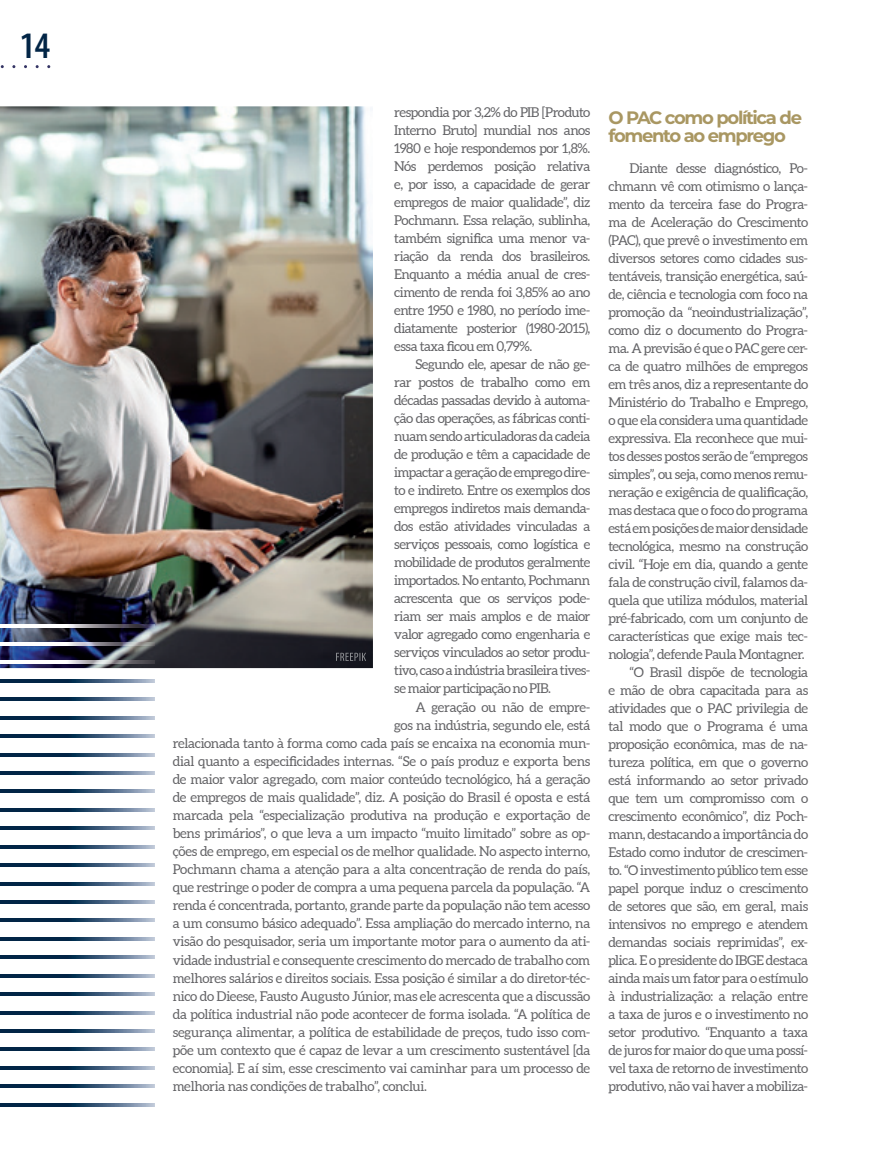
<style>
.page{position:relative;width:872px;height:1170px;background:#fff}
.page>*{position:absolute;margin:0;border:0;box-sizing:border-box;transform-origin:0 0}
.t1{font:600 condensed 37.5px "Myriad Pro";color:#022546}
.t2{font:700 18px/18px "Montserrat";letter-spacing:-.075em;color:#a99762}
.t3{font:13.5px/18px "Aleo";letter-spacing:-.03em;color:#636366;text-align:justify}
.s1{font-family:"Lido STFCE";font-weight:400;font-stretch:normal;font-size:30px;color:#fff}
</style>
<div class="page">
<img style="left:0;top:106px;width:373px;height:562px">
<svg style="left:0;top:697px;width:155px;height:3px"></svg>
<svg style="left:0;top:845px;width:155px;height:3px"></svg>
<svg style="left:0;top:992px;width:155px;height:3px"></svg>
<svg style="left:0;top:771px;width:155px;height:3px"></svg>
<svg style="left:0;top:918px;width:155px;height:3px"></svg>
<svg style="left:0;top:1066px;width:155px;height:3px"></svg>
<img style="left:0;top:642px;width:155px;height:3px">
<svg style="left:0;top:734px;width:155px;height:3px"></svg>
<svg style="left:0;top:882px;width:155px;height:3px"></svg>
<svg style="left:0;top:1029px;width:155px;height:3px"></svg>
<svg style="left:0;top:808px;width:155px;height:3px"></svg>
<svg style="left:0;top:955px;width:155px;height:3px"></svg>
<svg style="left:0;top:1103px;width:155px;height:3px"></svg>
<svg style="left:0;top:679px;width:155px;height:3px"></svg>
<svg style="left:0;top:716px;width:155px;height:3px"></svg>
<svg style="left:0;top:863px;width:155px;height:3px"></svg>
<svg style="left:0;top:1011px;width:155px;height:2px"></svg>
<svg style="left:0;top:789px;width:155px;height:3px"></svg>
<svg style="left:0;top:937px;width:155px;height:3px"></svg>
<svg style="left:0;top:1084px;width:155px;height:3px"></svg>
<img style="left:0;top:660px;width:155px;height:3px">
<svg style="left:0;top:753px;width:155px;height:3px"></svg>
<svg style="left:0;top:900px;width:155px;height:3px"></svg>
<svg style="left:0;top:1047px;width:155px;height:3px"></svg>
<img style="left:0;top:624px;width:155px;height:3px">
<svg style="left:0;top:826px;width:155px;height:3px"></svg>
<svg style="left:0;top:974px;width:155px;height:3px"></svg>
<svg style="left:336px;top:652px;width:30px;height:8px"></svg>
<h1 class="t1" style="left:20px;top:25px;width:33px">14<span class="s1">14</span></h1>
<p class="t3" style="left:394px;top:104px;width:198px">respondia por 3,2% do PIB [Produto Interno Bruto] mundial nos anos 1980 e hoje respondemos por 1,8%.<br>Nós perdemos posição relativa e, por isso, a capacidade de gerar empregos de maior qualidade”, diz Pochmann. Essa relação, sublinha, também significa uma menor va&shy;riação da renda dos brasileiros.<br>Enquanto a média anual de cres&shy;cimento de renda foi 3,85% ao ano entre 1950 e 1980, no período ime&shy;diatamente posterior (1980-2015), essa taxa ficou em 0,79%.</p>
<p class="t3" style="left:394px;top:356px;width:198px;text-indent:21px">Segundo ele, apesar de não ge&shy;rar postos de trabalho como em décadas passadas devido à automa&shy;ção das operações, as fábricas conti&shy;nuam sendo articuladoras da cadeia de produção e têm a capacidade de impactar a geração de emprego dire&shy;to e indireto. Entre os exemplos dos empregos indiretos mais demanda&shy;dos estão atividades vinculadas a serviços pessoais, como logística e mobilidade de produtos geralmente importados. No entanto, Pochmann acrescenta que os serviços pode&shy;riam ser mais amplos e de maior valor agregado como engenharia e serviços vinculados ao setor produ&shy;tivo, caso a indústria brasileira tives&shy;se maior participação no PIB.</p>
<p class="t3" style="left:415px;top:698px;width:176px">A geração ou não de empre-</p>
<p class="t3" style="left:394px;top:716px;width:198px">gos na indústria, segundo ele, está</p>
<p class="t3" style="left:173px;top:734px;width:419px">relacionada tanto à forma como cada país se encaixa na economia mun-</p>
<p class="t3" style="left:173px;top:752px;width:419px">dial quanto a especificidades internas. “Se o país produz e exporta bens</p>
<p class="t3" style="left:173px;top:770px;width:419px">de maior valor agregado, com maior conteúdo tecnológico, há a geração</p>
<p class="t3" style="left:173px;top:788px;width:419px">de empregos de mais qualidade”, diz. A posição do Brasil é oposta e está</p>
<p class="t3" style="left:173px;top:806px;width:419px">marcada pela “especialização produtiva na produção e exportação de</p>
<p class="t3" style="left:173px;top:824px;width:419px">bens primários”, o que leva a um impacto “muito limitado” sobre as op-</p>
<p class="t3" style="left:173px;top:842px;width:419px">ções de emprego, em especial os de melhor qualidade. No aspecto interno,</p>
<p class="t3" style="left:173px;top:860px;width:419px">Pochmann chama a atenção para a alta concentração de renda do país,</p>
<p class="t3" style="left:173px;top:879px;width:419px">que restringe o poder de compra a uma pequena parcela da população. “A</p>
<p class="t3" style="left:173px;top:897px;width:419px">renda é concentrada, portanto, grande parte da população não tem acesso</p>
<p class="t3" style="left:173px;top:915px;width:419px">a um consumo básico adequado”. Essa ampliação do mercado interno, na</p>
<p class="t3" style="left:173px;top:933px;width:419px">visão do pesquisador, seria um importante motor para o aumento da ati-</p>
<p class="t3" style="left:173px;top:951px;width:419px">vidade industrial e consequente crescimento do mercado de trabalho com</p>
<p class="t3" style="left:173px;top:969px;width:419px">melhores salários e direitos sociais. Essa posição é similar a do diretor-téc-</p>
<p class="t3" style="left:173px;top:987px;width:419px">nico do Dieese, Fausto Augusto Júnior, mas ele acrescenta que a discussão</p>
<p class="t3" style="left:173px;top:1005px;width:419px">da política industrial não pode acontecer de forma isolada. “A política de</p>
<p class="t3" style="left:173px;top:1023px;width:419px">segurança alimentar, a política de estabilidade de preços, tudo isso com-</p>
<p class="t3" style="left:173px;top:1041px;width:419px">põe um contexto que é capaz de levar a um crescimento sustentável [da</p>
<p class="t3" style="left:173px;top:1059px;width:419px">economia]. E aí sim, esse crescimento vai caminhar para um processo de</p>
<p class="t3" style="left:173px;top:1077px;width:256px">melhoria nas condições de trabalho”, conclui.</p>
<h2 class="t2" style="left:608px;top:107px;width:195px">O PAC como política de fomento ao emprego</h2>
<p class="t3" style="left:608px;top:159px;width:201px;text-align:right">Diante desse diagnóstico, Po&shy;chmann vê com otimismo o lança&shy;mento da terceira fase do Progra&shy;ma de Aceleração do Crescimento (PAC), que prevê o investimento em diversos setores como cidades sus&shy;tentáveis, transição energética, saú&shy;de, ciência e tecnologia com foco na promoção da “neoindustrialização”, como diz o documento do Progra&shy;ma. A previsão é que o PAC gere cer&shy;ca de quatro milhões de empregos em três anos, diz a representante do Ministério do Trabalho e Emprego, o que ela considera uma quantidade expressiva. Ela reconhece que mui&shy;tos desses postos serão de “empregos simples”, ou seja, como menos remu&shy;neração e exigência de qualificação, mas destaca que o foco do programa está em posições de maior densidade tecnológica, mesmo na construção civil. “Hoje em dia, quando a gente fala de construção civil, falamos da&shy;quela que utiliza módulos, material pré-fabricado, com um conjunto de características que exige mais tec&shy;nologia”, defende Paula Montagner. “O Brasil dispõe de tecnologia<br>e mão de obra capacitada para as atividades que o PAC privilegia de tal modo que o Programa é uma proposição econômica, mas de na&shy;tureza política, em que o governo está informando ao setor privado que tem um compromisso com o crescimento econômico”, diz Poch&shy;mann, destacando a importância do Estado como indutor de crescimen&shy;to. “O investimento público tem esse papel porque induz o crescimento de setores que são, em geral, mais intensivos no emprego e atendem demandas sociais reprimidas”, ex&shy;plica. E o presidente do IBGE destaca ainda mais um fator para o estímulo à industrialização: a relação entre a taxa de juros e o investimento no setor produtivo. “Enquanto a taxa de juros for maior do que uma possí&shy;vel taxa de retorno de investimento produtivo, não vai haver a mobiliza-</p>
</div>
